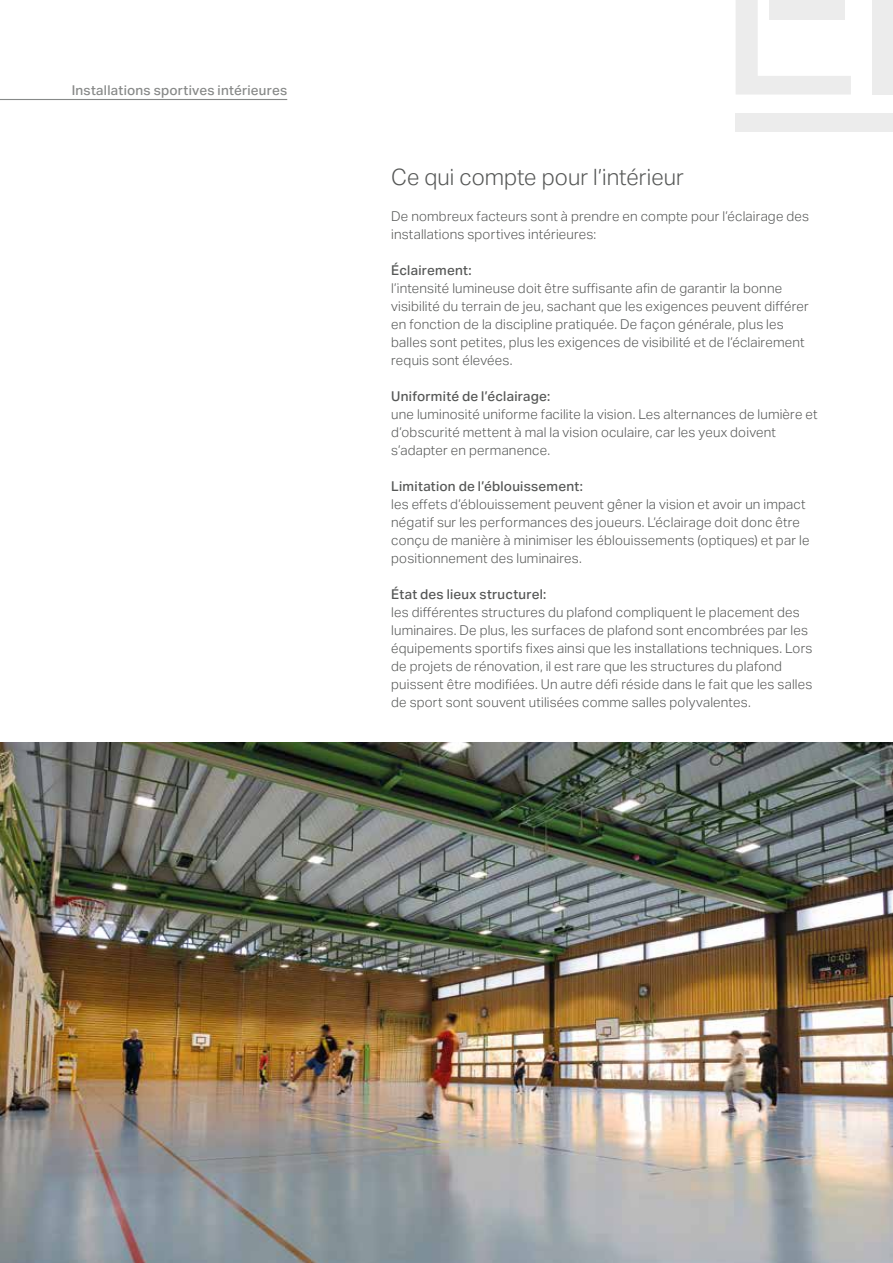
<style>
.page{position:relative;width:893px;height:1263px;background:#fff}
.page>*{position:absolute;margin:0;border:0;box-sizing:border-box;transform-origin:0 0}
.t1{font:300 22.5px "Aktiv Grotesk";color:#555756}
.t2{font:300 13.5px/18px "Aktiv Grotesk";letter-spacing:.015em;color:#555756}
.t3{font:500 13.5px "Aktiv Grotesk";letter-spacing:.02em;color:#555756}
.t4{font:500 13.5px "Aktiv Grotesk";letter-spacing:.02em;color:#878988}
</style>
<div class="page">
<div style="left:736px;top:113px;width:157px;height:19px;background:#ececec"></div>
<svg style="left:736px;top:0;width:115px;height:95px"></svg>
<div style="left:872px;top:0;width:21px;height:95px;background:#ececec"></div>
<hr style="left:0;top:99px;width:287px;height:1px;background:#878988">
<img style="left:0;top:743px;width:893px;height:520px">
<p class="t4" style="left:72px;top:82px;width:217px">Installations sportives intérieures</p>
<h1 class="t1" style="left:391px;top:164px;width:294px">Ce qui compte pour l՚intérieur</h1>
<p class="t2" style="left:391px;top:207px;width:419px">De nombreux facteurs sont à prendre en compte pour l’éclairage des installations sportives intérieures:</p>
<p class="t3" style="left:391px;top:262px;width:82px">Éclairement:</p>
<p class="t2" style="left:391px;top:279px;width:419px">l’intensité lumineuse doit être suffisante afin de garantir la bonne visibilité du terrain de jeu, sachant que les exigences peuvent différer en fonction de la discipline pratiquée. De façon générale, plus les balles sont petites, plus les exigences de visibilité et de l’éclairement requis sont élevées.</p>
<p class="t3" style="left:391px;top:388px;width:161px">Uniformité de l’éclairage:</p>
<p class="t2" style="left:391px;top:405px;width:428px">une luminosité uniforme facilite la vision. Les alternances de lumière et d’obscurité mettent à mal la vision oculaire, car les yeux doivent s’adapter en permanence.</p>
<p class="t3" style="left:391px;top:478px;width:193px">Limitation de l’éblouissement:</p>
<p class="t2" style="left:391px;top:495px;width:420px">les effets d’éblouissement peuvent gêner la vision et avoir un impact négatif sur les performances des joueurs. L՚éclairage doit donc être conçu de manière à minimiser les éblouissements (optiques) et par le positionnement des luminaires.</p>
<p class="t3" style="left:391px;top:586px;width:157px">État des lieux structurel:</p>
<p class="t2" style="left:391px;top:603px;width:423px">les différentes structures du plafond compliquent le placement des luminaires. De plus, les surfaces de plafond sont encombrées par les équipements sportifs fixes ainsi que les installations techniques. Lors de projets de rénovation, il est rare que les structures du plafond puissent être modifiées. Un autre défi réside dans le fait que les salles de sport sont souvent utilisées comme salles polyvalentes.</p>
</div>
